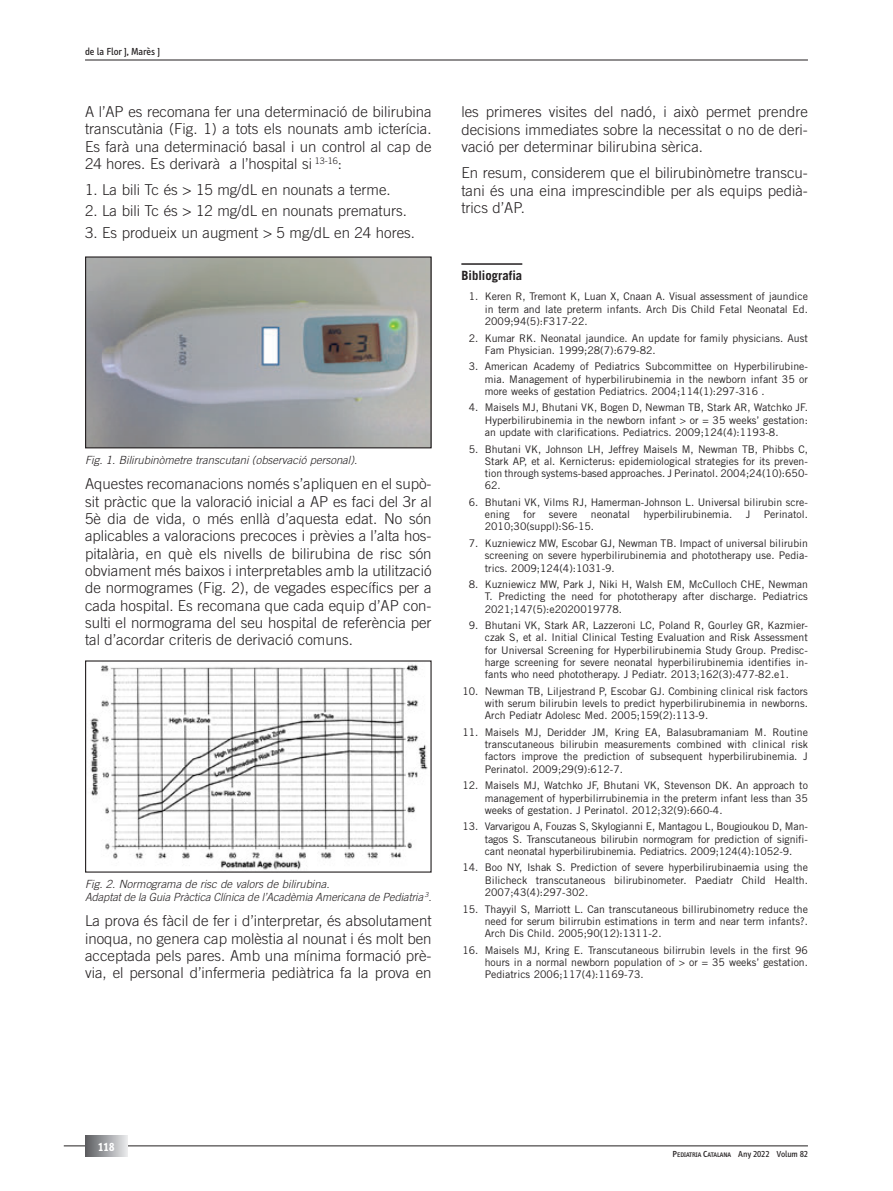
<style>
.page{position:relative;width:893px;height:1191px;background:#fff}
.page>*{position:absolute;margin:0;border:0;box-sizing:border-box;transform-origin:0 0}
.t1{font:300 15px/17.2px "Trade Gothic";color:#231f20;text-align:justify}
.t2{font:700 12.75px "Trade Gothic";color:#231f20}
.t3{font:700 12px "Info";color:#fff}
.t4{font:italic 300 11.25px/12.8px "Trade Gothic";color:#231f20}
.t5{font:10.5px/12.3px "Trade Gothic";color:#231f20;text-align:justify}
.t6{font:10.5px "Info";color:#231f20}
.t7{font:500 6.75px "Info";color:#231f20}
.s1{font-size:9px}
.s2{font-weight:400;font-size:9px}
</style>
<div class="page">
<hr style="left:64px;top:1145px;width:744px;height:1px;background:#231f20">
<hr style="left:85px;top:60px;width:723px;height:1px;background:#231f20">
<svg style="left:85px;top:1135px;width:43px;height:22px"></svg>
<hr style="left:461px;top:263px;width:61px;height:2px;background:#231f20">
<img style="left:87px;top:258px;width:343px;height:188px">
<div style="left:85px;top:256px;width:347px;height:192px;border:1px solid #231f20"></div>
<img style="left:90px;top:664px;width:338px;height:206px">
<p class="t6" style="left:85px;top:46px;width:77px">de la Flor J, Marès J</p>
<h1 class="t1" style="left:85px;top:103px;width:348px">A l’AP es recomana fer una determinació de bilirubina transcutània (Fig. 1) a tots els nounats amb icterícia.<br>Es farà una determinació basal i un control al cap de 24 hores. Es derivarà a l’hospital si <sup>13-16</sup>:</h1>
<h1 class="t1" style="left:85px;top:181px;width:307px">1. La bili Tc és &gt; 15 mg/dL en nounats a terme.</h1>
<h1 class="t1" style="left:85px;top:202px;width:323px">2. La bili Tc és &gt; 12 mg/dL en nounats prematurs.</h1>
<h1 class="t1" style="left:85px;top:224px;width:331px">3. Es produeix un augment &gt; 5 mg/dL en 24 hores.</h1>
<p class="t4" style="left:85px;top:453px;width:274px">Fig. 1. Bilirubinòmetre transcutani (observació personal).</p>
<p class="t1" style="left:85px;top:475px;width:348px">Aquestes recomanacions només s’apliquen en el supò&shy;sit pràctic que la valoració inicial a AP es faci del 3r al 5è dia de vida, o més enllà d’aquesta edat. No són aplicables a valoracions precoces i prèvies a l’alta hos&shy;pitalària, en què els nivells de bilirubina de risc són obviament més baixos i interpretables amb la utilització de normogrames (Fig. 2), de vegades específics per a cada hospital. Es recomana que cada equip d’AP con&shy;sulti el normograma del seu hospital de referència per tal d’acordar criteris de derivació comuns.</p>
<p class="t4" style="left:85px;top:877px;width:348px">Fig. 2. Normograma de risc de valors de bilirubina.<br>Adaptat de la Guia Pràctica Clínica de l’Acadèmia Americana de Pediatria <sup>3</sup>.</p>
<h1 class="t1" style="left:85px;top:912px;width:348px">La prova és fàcil de fer i d’interpretar, és absolutament inoqua, no genera cap molèstia al nounat i és molt ben acceptada pels pares. Amb una mínima formació prè&shy;via, el personal d’infermeria pediàtrica fa la prova en</h1>
<h1 class="t1" style="left:461px;top:103px;width:348px">les primeres visites del nadó, i això permet prendre decisions immediates sobre la necessitat o no de deri&shy;vació per determinar bilirubina sèrica.</h1>
<h1 class="t1" style="left:461px;top:164px;width:348px">En resum, considerem que el bilirubinòmetre transcu&shy;tani és una eina imprescindible per als equips pedià&shy;trics d’AP.</h1>
<p class="t2" style="left:461px;top:267px;width:62px">Bibliografia</p>
<p class="t5" style="left:485px;top:290px;width:325px;text-indent:-16px">1. Keren R, Tremont K, Luan X, Cnaan A. Visual assessment of jaundice in term and late preterm infants. Arch Dis Child Fetal Neonatal Ed.<br>2009;94(5):F317-22.</p>
<p class="t5" style="left:485px;top:331px;width:325px;text-indent:-16px">2. Kumar RK. Neonatal jaundice. An update for family physicians. Aust<br>Fam Physician. 1999;28(7):679-82.</p>
<p class="t5" style="left:485px;top:360px;width:325px;text-indent:-16px">3. American Academy of Pediatrics Subcommittee on Hyperbilirubine&shy;mia. Management of hyperbilirubinemia in the newborn infant 35 or more weeks of gestation Pediatrics. 2004;114(1):297-316 .</p>
<p class="t5" style="left:485px;top:401px;width:325px;text-indent:-16px">4. Maisels MJ, Bhutani VK, Bogen D, Newman TB, Stark AR, Watchko JF.<br>Hyperbilirubinemia in the newborn infant &gt; or = 35 weeks’ gestation: an update with clarifications. Pediatrics. 2009;124(4):1193-8.</p>
<p class="t5" style="left:485px;top:442px;width:325px;text-indent:-16px">5. Bhutani VK, Johnson LH, Jeffrey Maisels M, Newman TB, Phibbs C, Stark AP, et al. Kernicterus: epidemiological strategies for its preven&shy;tion through systems-based approaches. J Perinatol. 2004;24(10):650- 62.</p>
<p class="t5" style="left:485px;top:496px;width:325px;text-indent:-16px">6. Bhutani VK, Vilms RJ, Hamerman-Johnson L. Universal bilirubin scre&shy;ening</p>
<p class="t5" style="left:523px;top:508px;width:14px">for</p>
<p class="t5" style="left:549px;top:508px;width:30px">severe</p>
<p class="t5" style="left:591px;top:508px;width:41px">neonatal</p>
<p class="t5" style="left:643px;top:508px;width:90px">hyperbilirubinemia.</p>
<p class="t5" style="left:746px;top:508px;width:6px">J</p>
<p class="t5" style="left:764px;top:508px;width:46px">Perinatol.</p>
<p class="t5" style="left:485px;top:520px;width:111px">2010;30(suppl):S6-15.</p>
<p class="t5" style="left:485px;top:537px;width:325px;text-indent:-16px">7. Kuzniewicz MW, Escobar GJ, Newman TB. Impact of universal bilirubin screening on severe hyperbilirubinemia and phototherapy use. Pedia&shy;trics. 2009;124(4):1031-9.</p>
<p class="t5" style="left:485px;top:578px;width:325px;text-indent:-16px">8. Kuzniewicz MW, Park J, Niki H, Walsh EM, McCulloch CHE, Newman T. Predicting the need for phototherapy after discharge. Pediatrics 2021;147(5):e2020019778.</p>
<p class="t5" style="left:485px;top:619px;width:325px;text-indent:-16px">9. Bhutani VK, Stark AR, Lazzeroni LC, Poland R, Gourley GR, Kazmier&shy;czak S, et al. Initial Clinical Testing Evaluation and Risk Assessment for Universal Screening for Hyperbilirubinemia Study Group. Predisc&shy;harge screening for severe neonatal hyperbilirubinemia identifies in&shy;fants who need phototherapy. J Pediatr. 2013;162(3):477-82.e1.</p>
<p class="t5" style="left:485px;top:685px;width:325px;text-indent:-22px">10. Newman TB, Liljestrand P, Escobar GJ. Combining clinical risk factors with serum bilirubin levels to predict hyperbilirubinemia in newborns.<br>Arch Pediatr Adolesc Med. 2005;159(2):113-9.</p>
<p class="t5" style="left:485px;top:726px;width:325px;text-indent:-22px">11. Maisels MJ, Deridder JM, Kring EA, Balasubramaniam M. Routine transcutaneous bilirubin measurements combined with clinical risk factors improve the prediction of subsequent hyperbilirubinemia. J Perinatol. 2009;29(9):612-7.</p>
<p class="t5" style="left:485px;top:779px;width:325px;text-indent:-22px">12. Maisels MJ, Watchko JF, Bhutani VK, Stevenson DK. An approach to management of hyperbilirrubinemia in the preterm infant less than 35 weeks of gestation. J Perinatol. 2012;32(9):660-4.</p>
<p class="t5" style="left:485px;top:820px;width:325px;text-indent:-22px">13. Varvarigou A, Fouzas S, Skylogianni E, Mantagou L, Bougioukou D, Man&shy;tagos S. Transcutaneous bilirubin normogram for prediction of signifi&shy;cant neonatal hyperbilirubinemia. Pediatrics. 2009;124(4):1052-9.</p>
<p class="t5" style="left:485px;top:861px;width:325px;text-indent:-22px">14. Boo NY, Ishak S. Prediction of severe hyperbilirubinaemia using the Bilicheck transcutaneous bilirubinometer. Paediatr Child Health.<br>2007;43(4):297-302.</p>
<p class="t5" style="left:485px;top:902px;width:325px;text-indent:-22px">15. Thayyil S, Marriott L. Can transcutaneous billirubinometry reduce the need for serum bilirrubin estimations in term and near term infants?.<br>Arch Dis Child. 2005;90(12):1311-2.</p>
<p class="t5" style="left:485px;top:943px;width:325px;text-indent:-22px">16. Maisels MJ, Kring E. Transcutaneous bilirrubin levels in the first 96 hours in a normal newborn population of &gt; or = 35 weeks’ gestation.<br>Pediatrics 2006;117(4):1169-73.</p>
<p class="t3" style="left:98px;top:1140px;width:18px">118</p>
<p class="t7" style="left:673px;top:1151px;width:137px"><span class="s1">P</span>EDIATRIA <span class="s1">C</span>ATALANA <span class="s2">Any 2022 Volum 82</span></p>
</div>
